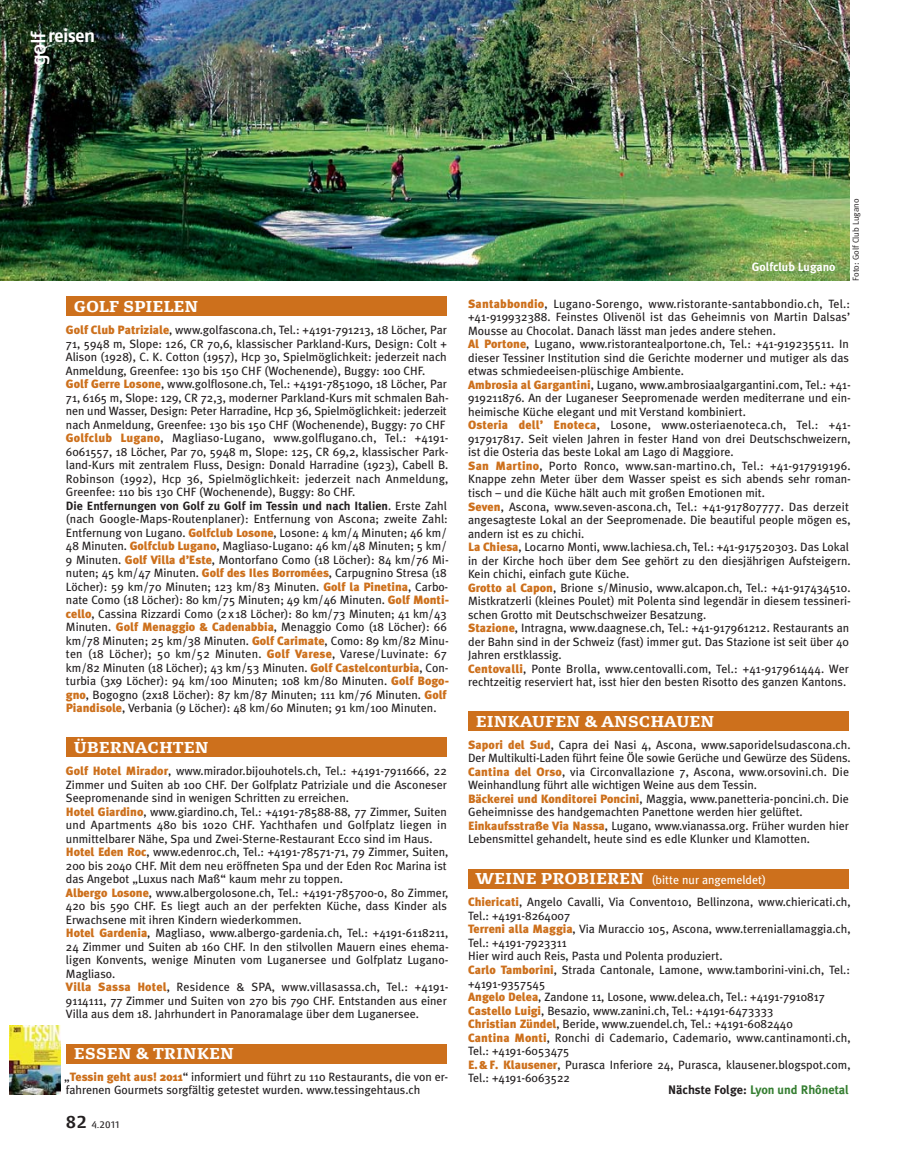
<style>
.page{position:relative;width:915px;height:1166px;background:#fff}
.page>*{position:absolute;margin:0;border:0;box-sizing:border-box;transform-origin:0 0}
.t1{font:20.25px "Fago Sz Med";color:#fff}
.t2{font:700 18px "Fago Sz";letter-spacing:-.03em;color:#fff}
.t3{font:900 15px "Dancer Serif";color:#fff}
.t4{font:700 12.3px "Meta Plus";color:#357e31}
.t5{font:12px/13.5px "Meta Plus";color:#231f20}
.t6{font:700 12px "Meta Plus";color:#fff}
.t7{font:9px "Dancer Serif TF";color:#231f20}
.t8{font:8.7px "Meta Plus Normal";color:#231f20}
.s1{font-weight:900;color:#cd701c}
.s2{font-weight:700}
.s3{font-weight:700;font-size:16.5px}
.s4{font-family:"Dancer Serif";font-weight:900;font-size:15px;color:#fff}
.s5{color:#fff}
.s6{color:#231f20}
</style>
<div class="page">
<div style="left:66px;top:1043px;width:380px;height:19px;background:#cd701c"></div>
<div style="left:66px;top:737px;width:380px;height:19px;background:#cd701c"></div>
<img style="left:0;top:0;width:848px;height:281px">
<img style="left:9px;top:1025px;width:52px;height:69px">
<div style="left:468px;top:711px;width:380px;height:19px;background:#cd701c"></div>
<div style="left:468px;top:869px;width:380px;height:19px;background:#cd701c"></div>
<div style="left:66px;top:297px;width:380px;height:19px;background:#cd701c"></div>
<h2 class="t2" style="left:48px;top:28px;width:49px">reisen</h2>
<h1 class="t1" style="left:30px;top:66px;width:36px;rotate:-90deg">golf</h1>
<p class="t3" style="left:74px;top:300px;width:126px">GOLF SPIELEN</p>
<p class="t5" style="left:66px;top:324px;width:384px"><span class="s1">Golf Club Patriziale</span>, www.golfascona.ch, Tel.: +4191-791213, 18 Löcher, Par 71, 5948 m, Slope: 126, CR 70,6, klassischer Parkland-Kurs, Design: Colt + Alison (1928), C. K. Cotton (1957), Hcp 30, Spielmöglichkeit: jederzeit nach Anmeldung, Greenfee: 130 bis 150 CHF (Wochenende), Buggy: 100 CHF.<br><span class="s1">Golf Gerre Losone</span>, www.golflosone.ch, Tel.: +4191-7851090, 18 Löcher, Par 71, 6165 m, Slope: 129, CR 72,3, moderner Parkland-Kurs mit schmalen Bah&shy;nen und Wasser, Design: Peter Harradine, Hcp 36, Spielmöglichkeit: jederzeit nach Anmeldung, Greenfee: 130 bis 150 CHF (Wochenende), Buggy: 70 CHF <span class="s1">Golfclub Lugano</span>, Magliaso-Lugano, www.golflugano.ch, Tel.: +4191- 6061557, 18 Löcher, Par 70, 5948 m, Slope: 125, CR 69,2, klassischer Park&shy;land-Kurs mit zentralem Fluss, Design: Donald Harradine (1923), Cabell B.<br>Robinson (1992), Hcp 36, Spielmöglichkeit: jederzeit nach Anmeldung, Greenfee: 110 bis 130 CHF (Wochenende), Buggy: 80 CHF.<br><span class="s2">Die Entfernungen von Golf zu Golf im Tessin und nach Italien</span>. Erste Zahl (nach Google-Maps-Routenplaner): Entfernung von Ascona; zweite Zahl:<br>Entfernung von Lugano. <span class="s1">Golfclub Losone</span>, Losone: 4 km/4 Minuten; 46 km/ 48 Minuten. <span class="s1">Golfclub Lugano</span>, Magliaso-Lugano: 46 km/48 Minuten; 5 km/ 9 Minuten. <span class="s1">Golf Villa d’Este</span>, Montorfano Como (18 Löcher): 84 km/76 Mi&shy;nuten; 45 km/47 Minuten. <span class="s1">Golf des Iles Borromées</span>, Carpugnino Stresa (18<br>Löcher): 59 km/70 Minuten; 123 km/83 Minuten. <span class="s1">Golf la Pinetina</span>, Carbo&shy;nate Como (18 Löcher): 80 km/75 Minuten; 49 km/46 Minuten. <span class="s1">Golf Monti&shy;cello</span>, Cassina Rizzardi Como (2 x 18 Löcher): 80 km/73 Minuten; 41 km/43<br>Minuten. <span class="s1">Golf Menaggio &amp; Cadenabbia</span>, Menaggio Como (18 Löcher): 66 km/78 Minuten; 25 km/38 Minuten. <span class="s1">Golf Carimate</span>, Como: 89 km/82 Minu&shy;ten (18 Löcher); 50 km/52 Minuten. <span class="s1">Golf Varese</span>, Varese/Luvinate: 67 km/82 Minuten (18 Löcher); 43 km/53 Minuten. <span class="s1">Golf Castelconturbia</span>, Con&shy;turbia (3x9 Löcher): 94 km/100 Minuten; 108 km/80 Minuten. <span class="s1">Golf Bogo&shy;gno</span>, Bogogno (2x18 Löcher): 87 km/87 Minuten; 111 km/76 Minuten. <span class="s1">Golf Piandisole</span>, Verbania (9 Löcher): 48 km/60 Minuten; 91 km/100 Minuten.</p>
<p class="t3" style="left:74px;top:740px;width:136px">ÜBERNACHTEN</p>
<p class="t5" style="left:66px;top:764px;width:384px"><span class="s1">Golf Hotel Mirador</span>, www.mirador.bijouhotels.ch, Tel.: +4191-7911666, 22<br>Zimmer und Suiten ab 100 CHF. Der Golfplatz Patriziale und die Asconeser Seepromenande sind in wenigen Schritten zu erreichen.<br><span class="s1">Hotel Giardino</span>, www.giardino.ch, Tel.: +4191-78588-88, 77 Zimmer, Suiten und Apartments 480 bis 1020 CHF. Yachthafen und Golfplatz liegen in unmittelbarer Nähe, Spa und Zwei-Sterne-Restaurant Ecco sind im Haus.<br><span class="s1">Hotel Eden Roc</span>, www.edenroc.ch, Tel.: +4191-78571-71, 79 Zimmer, Suiten, 200 bis 2040 CHF. Mit dem neu eröffneten Spa und der Eden Roc Marina ist das Angebot „Luxus nach Maß“ kaum mehr zu toppen.<br><span class="s1">Albergo Losone</span>, www.albergolosone.ch, Tel.: +4191-785700-0, 80 Zimmer, 420 bis 590 CHF. Es liegt auch an der perfekten Küche, dass Kinder als Erwachsene mit ihren Kindern wiederkommen.<br><span class="s1">Hotel Gardenia</span>, Magliaso, www.albergo-gardenia.ch, Tel.: +4191-6118211, 24 Zimmer und Suiten ab 160 CHF. In den stilvollen Mauern eines ehema&shy;ligen Konvents, wenige Minuten vom Luganersee und Golfplatz Lugano-Magliaso.<br><span class="s1">Villa Sassa Hotel</span>, Residence &amp; SPA, www.villasassa.ch, Tel.: +4191- 9114111, 77 Zimmer und Suiten von 270 bis 790 CHF. Entstanden aus einer Villa aus dem 18. Jahrhundert in Panoramalage über dem Luganersee.</p>
<p class="t3" style="left:74px;top:1046px;width:162px">ESSEN &amp; TRINKEN</p>
<p class="t5" style="left:64px;top:1070px;width:385px">„<span class="s1">Tessin geht aus! 2011</span>“ informiert und führt zu 110 Restaurants, die von er&shy;fahrenen Gourmets sorgfältig getestet wurden. www.tessingehtaus.ch</p>
<p class="t7" style="left:66px;top:1120px;width:56px"><span class="s3">82</span> 4.2011</p>
<p class="t6" style="left:751px;top:262px;width:85px">Golfclub Lugano</p>
<p class="t8" style="left:852px;top:281px;width:84px;rotate:-90deg">Foto: Golf Club Lugano</p>
<p class="t5" style="left:468px;top:298px;width:384px"><span class="s1">Santabbondio</span>, Lugano-Sorengo, www.ristorante-santabbondio.ch, Tel.: +41-919932388. Feinstes Olivenöl ist das Geheimnis von Martin Dalsas’ Mousse au Chocolat. Danach lässt man jedes andere stehen.<br><span class="s1">Al Portone</span>, Lugano, www.ristorantealportone.ch, Tel.: +41-919235511. In dieser Tessiner Institution sind die Gerichte moderner und mutiger als das etwas schmiedeeisen-plüschige Ambiente.<br><span class="s1">Ambrosia al Gargantini</span>, Lugano, www.ambrosiaalgargantini.com, Tel.: +41- 919211876. An der Luganeser Seepromenade werden mediterrane und ein&shy;heimische Küche elegant und mit Verstand kombiniert.<br><span class="s1">Osteria dell’ Enoteca</span>, Losone, www.osteriaenoteca.ch, Tel.: +41- 917917817. Seit vielen Jahren in fester Hand von drei Deutschschweizern, ist die Osteria das beste Lokal am Lago di Maggiore.<br><span class="s1">San Martino</span>, Porto Ronco, www.san-martino.ch, Tel.: +41-917919196.<br>Knappe zehn Meter über dem Wasser speist es sich abends sehr roman&shy;tisch – und die Küche hält auch mit großen Emotionen mit.<br><span class="s1">Seven</span>, Ascona, www.seven-ascona.ch, Tel.: +41-917807777. Das derzeit angesagteste Lokal an der Seepromenade. Die beautiful people mögen es, andern ist es zu chichi.<br><span class="s1">La Chiesa</span>, Locarno Monti, www.lachiesa.ch, Tel.: +41-917520303. Das Lokal in der Kirche hoch über dem See gehört zu den diesjährigen Aufsteigern.<br>Kein chichi, einfach gute Küche.<br><span class="s1">Grotto al Capon</span>, Brione s/Minusio, www.alcapon.ch, Tel.: +41-917434510.<br>Mistkratzerli (kleines Poulet) mit Polenta sind legendär in diesem tessineri&shy;schen Grotto mit Deutschschweizer Besatzung.<br><span class="s1">Stazione</span>, Intragna, www.daagnese.ch, Tel.: +41-917961212. Restaurants an der Bahn sind in der Schweiz (fast) immer gut. Das Stazione ist seit über 40<br>Jahren erstklassig.<br><span class="s1">Centovalli</span>, Ponte Brolla, www.centovalli.com, Tel.: +41-917961444. Wer rechtzeitig reserviert hat, isst hier den besten Risotto des ganzen Kantons.</p>
<p class="t3" style="left:475px;top:714px;width:240px">EINKAUFEN &amp; ANSCHAUEN</p>
<p class="t5" style="left:468px;top:738px;width:384px"><span class="s1">Sapori del Sud</span>, Capra dei Nasi 4, Ascona, www.saporidelsudascona.ch.<br>Der Multikulti-Laden führt feine Öle sowie Gerüche und Gewürze des Südens.<br><span class="s1">Cantina del Orso</span>, via Circonvallazione 7, Ascona, www.orsovini.ch. Die Weinhandlung führt alle wichtigen Weine aus dem Tessin.<br><span class="s1">Bäckerei und Konditorei Poncini</span>, Maggia, www.panetteria-poncini.ch. Die Geheimnisse des handgemachten Panettone werden hier gelüftet.<br><span class="s1">Einkaufsstraße Via Nassa</span>, Lugano, www.vianassa.org. Früher wurden hier Lebensmittel gehandelt, heute sind es edle Klunker und Klamotten.</p>
<p class="t5" style="left:468px;top:869px;width:384px;line-height:22px;text-indent:8px"><span class="s4">WEINE PROBIEREN</span> <span class="s5">(bitte nur angemeldet)<br></span><span class="s1">Chiericati</span>, Angelo Cavalli, Via Convento10, Bellinzona, www.chiericati.ch,</p>
<p class="t5" style="left:468px;top:909px;width:384px">Tel.: +4191-8264007<br><span class="s1">Terreni alla Maggia</span>, Via Muraccio 105, Ascona, www.terreniallamaggia.ch, Tel.: +4191-7923311<br>Hier wird auch Reis, Pasta und Polenta produziert.<br><span class="s1">Carlo Tamborini</span>, Strada Cantonale, Lamone, www.tamborini-vini.ch, Tel.: +4191-9357545<br><span class="s1">Angelo Delea</span>, Zandone 11, Losone, www.delea.ch, Tel.: +4191-7910817<br><span class="s1">Castello Luigi</span>, Besazio, www.zanini.ch, Tel.: +4191-6473333<br><span class="s1">Christian Zündel</span>, Beride, www.zuendel.ch, Tel.: +4191-6082440<br><span class="s1">Cantina Monti</span>, Ronchi di Cademario, Cademario, www.cantinamonti.ch, Tel.: +4191-6053475<br><span class="s1">E. &amp; F. Klausener</span>, Purasca Inferiore 24, Purasca, klausener.blogspot.com, Tel.: +4191-6063522</p>
<p class="t4" style="left:668px;top:1084px;width:182px"><span class="s6">Nächste Folge:</span> Lyon und Rhônetal</p>
</div>
